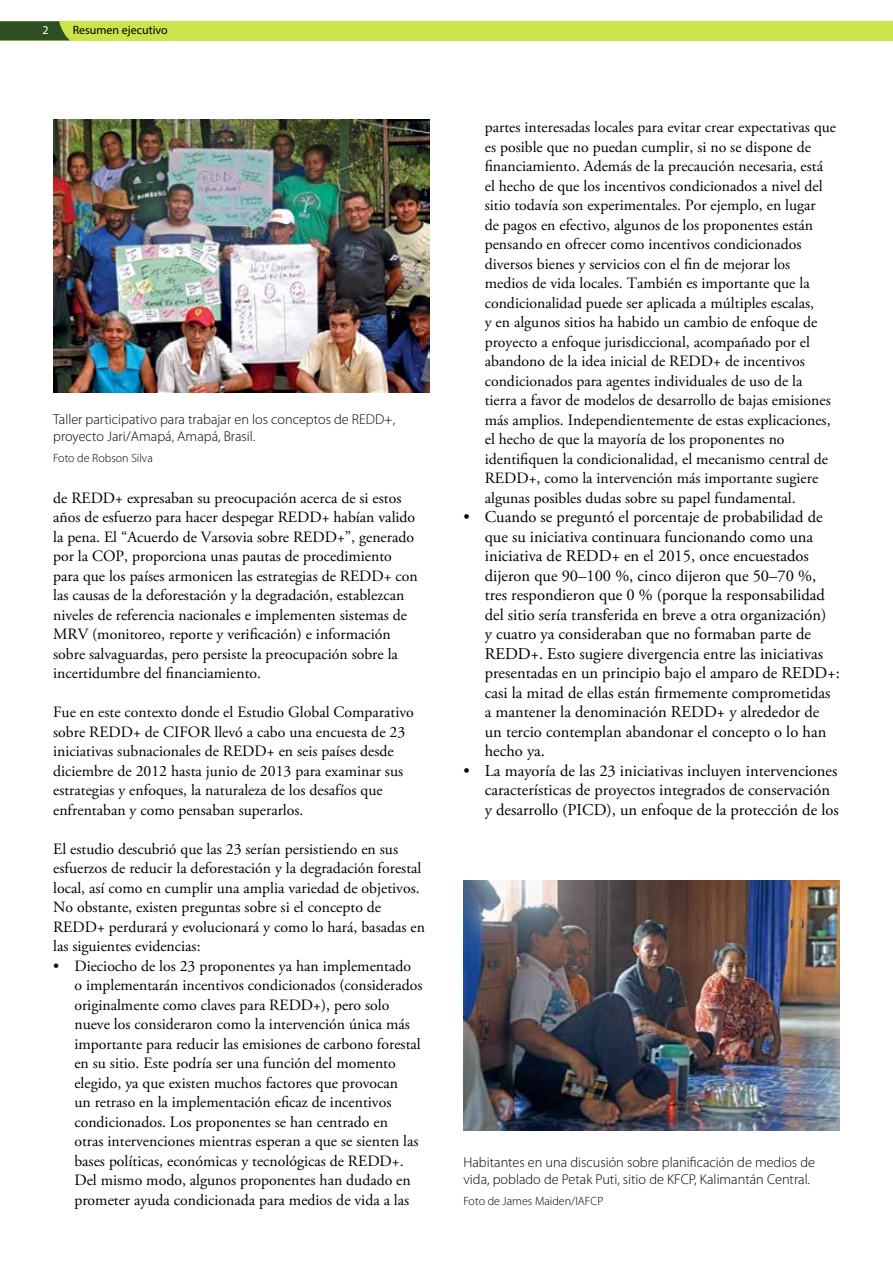
<style>
.page{position:relative;width:893px;height:1263px;background:#fff}
.page>*{position:absolute;margin:0;border:0;box-sizing:border-box;transform-origin:0 0}
.t1{font:16.5px/19.5px "Adobe Garamond Pro";color:#000}
.t2{font:15.75px/19.5px "Adobe Garamond Pro";color:#000}
.t3{font:300 14.25px/17.1px "Myriad Pro";color:#000}
.t4{font:300 12px "Myriad Pro";color:#000}
.t5{font:12px "Myriad Pro";color:#000}
.t6{font:12px "Myriad Pro";color:#fff}
</style>
<div class="page">
<div style="left:0;top:21px;width:893px;height:19px;background:#cae44a"></div>
<svg style="left:0;top:21px;width:70px;height:19px"></svg>
<img style="left:53px;top:120px;width:376px;height:272px">
<img style="left:463px;top:880px;width:377px;height:250px">
<p class="t6" style="left:43px;top:23px;width:8px">2</p>
<p class="t5" style="left:73px;top:23px;width:97px">Resumen ejecutivo</p>
<p class="t3" style="left:53px;top:411px;width:344px">Taller participativo para trabajar en los conceptos de REDD+, proyecto Jari/Amapá, Amapá, Brasil.</p>
<p class="t4" style="left:53px;top:451px;width:101px">Foto de Robson Silva</p>
<p class="t2" style="left:53px;top:488px;width:366px">de REDD+ expresaban su preocupación acerca de si estos años de esfuerzo para hacer despegar REDD+ habían valido la pena. El “Acuerdo de Varsovia sobre REDD+”, generado por la COP, proporciona unas pautas de procedimiento para que los países armonicen las estrategias de REDD+ con las causas de la deforestación y la degradación, establezcan niveles de referencia nacionales e implementen sistemas de MRV (monitoreo, reporte y verificación) e información sobre salvaguardas, pero persiste la preocupación sobre la incertidumbre del financiamiento.</p>
<p class="t2" style="left:53px;top:703px;width:362px">Fue en este contexto donde el Estudio Global Comparativo sobre REDD+ de CIFOR llevó a cabo una encuesta de 23 iniciativas subnacionales de REDD+ en seis países desde diciembre de 2012 hasta junio de 2013 para examinar sus estrategias y enfoques, la naturaleza de los desafíos que enfrentaban y como pensaban superarlos.</p>
<p class="t2" style="left:53px;top:839px;width:373px">El estudio descubrió que las 23 serían persistiendo en sus esfuerzos de reducir la deforestación y la degradación forestal local, así como en cumplir una amplia variedad de objetivos.<br>No obstante, existen preguntas sobre si el concepto de REDD+ perdurará y evolucionará y como lo hará, basadas en las siguientes evidencias:</p>
<p class="t2" style="left:74px;top:956px;width:350px;text-indent:-21px">• Dieciocho de los 23 proponentes ya han implementado o implementarán incentivos condicionados (considerados originalmente como claves para REDD+), pero solo nueve los consideraron como la intervención única más importante para reducir las emisiones de carbono forestal en su sitio. Este podría ser una función del momento elegido, ya que existen muchos factores que provocan<br>un retraso en la implementación eficaz de incentivos condicionados. Los proponentes se han centrado en<br>otras intervenciones mientras esperan a que se sienten las bases políticas, económicas y tecnológicas de REDD+.<br>Del mismo modo, algunos proponentes han dudado en prometer ayuda condicionada para medios de vida a las</p>
<p class="t2" style="left:485px;top:118px;width:353px">partes interesadas locales para evitar crear expectativas que es posible que no puedan cumplir, si no se dispone de financiamiento. Además de la precaución necesaria, está el hecho de que los incentivos condicionados a nivel del sitio todavía son experimentales. Por ejemplo, en lugar<br>de pagos en efectivo, algunos de los proponentes están pensando en ofrecer como incentivos condicionados diversos bienes y servicios con el fin de mejorar los medios de vida locales. También es importante que la condicionalidad puede ser aplicada a múltiples escalas,<br>y en algunos sitios ha habido un cambio de enfoque de proyecto a enfoque jurisdiccional, acompañado por el abandono de la idea inicial de REDD+ de incentivos condicionados para agentes individuales de uso de la tierra a favor de modelos de desarrollo de bajas emisiones más amplios. Independientemente de estas explicaciones, el hecho de que la mayoría de los proponentes no identifiquen la condicionalidad, el mecanismo central de REDD+, como la intervención más importante sugiere algunas posibles dudas sobre su papel fundamental.</p>
<p class="t1" style="left:485px;top:508px;width:357px;text-indent:-21px">• Cuando se preguntó el porcentaje de probabilidad de que su iniciativa continuara funcionando como una iniciativa de REDD+ en el 2015, once encuestados dijeron que 90–100 %, cinco dijeron que 50–70 %, tres respondieron que 0 % (porque la responsabilidad del sitio sería transferida en breve a otra organización)<br>y cuatro ya consideraban que no formaban parte de REDD+. Esto sugiere divergencia entre las iniciativas presentadas en un principio bajo el amparo de REDD+: casi la mitad de ellas están firmemente comprometidas a mantener la denominación REDD+ y alrededor de un tercio contemplan abandonar el concepto o lo han hecho ya.</p>
<p class="t1" style="left:485px;top:761px;width:356px;text-indent:-21px">• La mayoría de las 23 iniciativas incluyen intervenciones características de proyectos integrados de conservación y desarrollo (PICD), un enfoque de la protección de los</p>
<p class="t3" style="left:463px;top:1153px;width:353px">Habitantes en una discusión sobre planificación de medios de vida, poblado de Petak Puti, sitio de KFCP, Kalimantán Central.</p>
<p class="t4" style="left:463px;top:1193px;width:141px">Foto de James Maiden/IAFCP</p>
</div>
